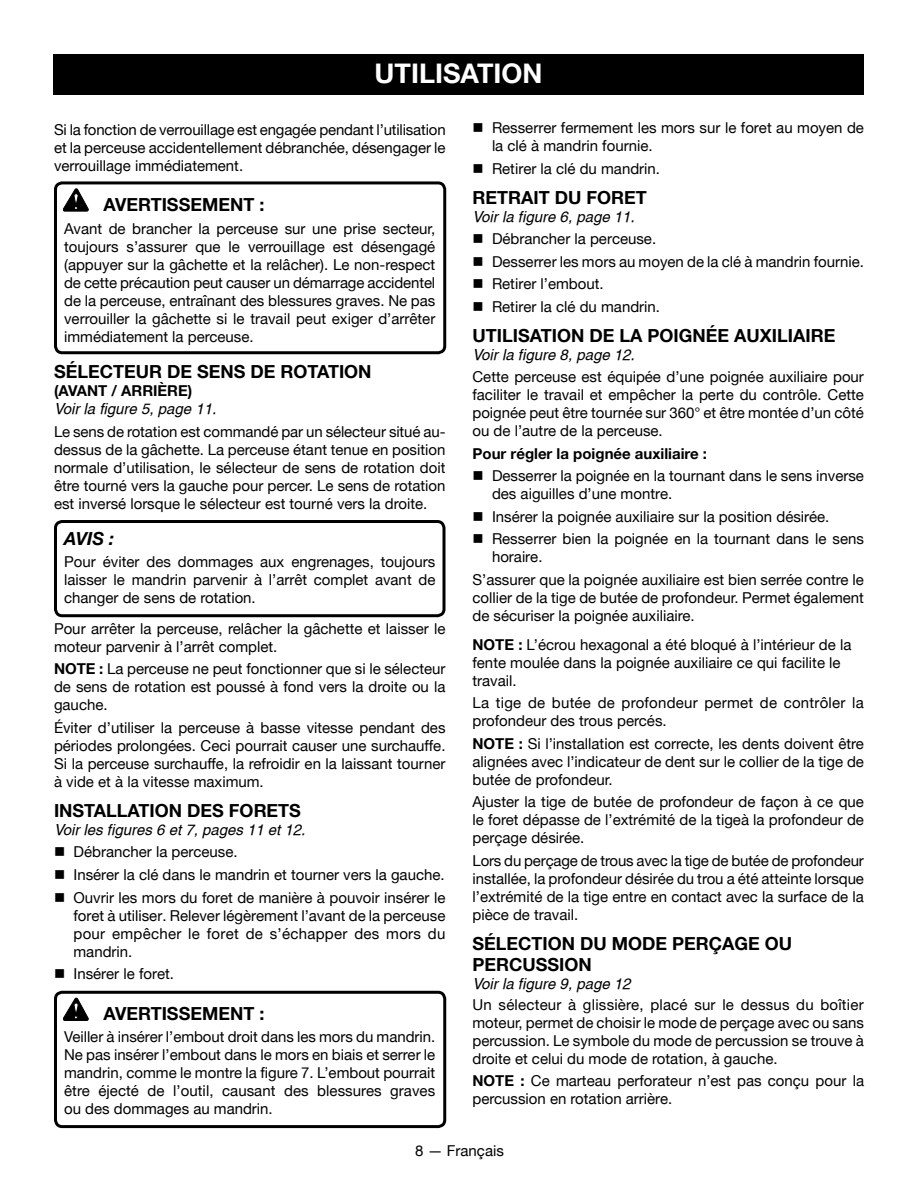
<style>
.page{position:relative;width:918px;height:1188px;background:#fff}
.page>*{position:absolute;margin:0;border:0;box-sizing:border-box;transform-origin:0 0}
.t1{font:700 27px "Helvetica Neue";color:#fff}
.t2{font:700 18px/21px "Helvetica Neue";color:#000}
.t3{font:italic 700 18px "Helvetica Neue";color:#000}
.t4{font:15px/18px "Helvetica Neue";color:#000;text-align:justify}
.t5{font:italic 15px "Helvetica";color:#000}
.t6{font:700 15px "Helvetica Neue";color:#000}
.s1{font-weight:700}
</style>
<div class="page">
<div style="left:54px;top:54px;width:810px;height:40px;background:#000"></div>
<div style="left:54px;top:520px;width:392px;height:97px;border:3px solid #000;border-radius:7px"></div>
<div style="left:54px;top:991px;width:392px;height:137px;border:3px solid #000;border-radius:7px"></div>
<svg style="left:63px;top:998px;width:25px;height:23px"></svg>
<div style="left:54px;top:181px;width:392px;height:173px;border:3px solid #000;border-radius:7px"></div>
<svg style="left:63px;top:189px;width:25px;height:22px"></svg>
<h1 class="t1" style="left:375px;top:56px;width:169px">UTILISATION</h1>
<p class="t4" style="left:54px;top:120px;width:393px">Si la fonction de verrouillage est engagée pendant l’utilisation et la perceuse accidentellement débranchée, désengager le verrouillage immédiatement.</p>
<p class="t2" style="left:104px;top:194px;width:162px">AVERTISSEMENT :</p>
<p class="t4" style="left:64px;top:219px;width:373px">Avant de brancher la perceuse sur une prise secteur, toujours s’assurer que le verrouillage est désengagé (appuyer sur la gâchette et la relâcher). Le non-respect de cette précaution peut causer un démarrage accidentel de la perceuse, entraînant des blessures graves. Ne pas verrouiller la gâchette si le travail peut exiger d’arrêter immédiatement la perceuse.</p>
<p class="t2" style="left:54px;top:361px;width:319px">SÉLECTEUR DE SENS DE ROTATION</p>
<p class="t6" style="left:54px;top:381px;width:140px">(AVANT / ARRIÈRE)</p>
<p class="t5" style="left:54px;top:400px;width:164px">Voir la figure 5, page 11.</p>
<p class="t4" style="left:54px;top:422px;width:393px">Le sens de rotation est commandé par un sélecteur situé au&shy;dessus de la gâchette. La perceuse étant tenue en position normale d’utilisation, le sélecteur de sens de rotation doit être tourné vers la gauche pour percer. Le sens de rotation est inversé lorsque le sélecteur est tourné vers la droite.</p>
<p class="t3" style="left:64px;top:527px;width:12px">AVIS</p>
<p class="t3" style="left:109px;top:527px;width:7px">:</p>
<p class="t4" style="left:64px;top:552px;width:373px">Pour éviter des dommages aux engrenages, toujours laisser le mandrin parvenir à l’arrêt complet avant de changer de sens de rotation.</p>
<p class="t4" style="left:54px;top:619px;width:393px">Pour arrêter la perceuse, relâcher la gâchette et laisser le moteur parvenir à l’arrêt complet.</p>
<p class="t4" style="left:54px;top:660px;width:393px"><span class="s1">NOTE :</span> La perceuse ne peut fonctionner que si le sélecteur de sens de rotation est poussé à fond vers la droite ou la gauche.</p>
<p class="t4" style="left:54px;top:718px;width:393px">Éviter d’utiliser la perceuse à basse vitesse pendant des périodes prolongées. Ceci pourrait causer une surchauffe.<br>Si la perceuse surchauffe, la refroidir en la laissant tourner à vide et à la vitesse maximum.</p>
<p class="t2" style="left:54px;top:800px;width:249px">INSTALLATION DES FORETS</p>
<p class="t5" style="left:54px;top:821px;width:253px">Voir les figures 6 et 7, pages 11 et 12.</p>
<p class="t4" style="left:54px;top:843px;width:185px">■ Débrancher la perceuse.</p>
<p class="t4" style="left:54px;top:865px;width:392px">■ Insérer la clé dans le mandrin et tourner vers la gauche.</p>
<p class="t4" style="left:74px;top:888px;width:373px;text-indent:-20px">■ Ouvrir les mors du foret de manière à pouvoir insérer le foret à utiliser. Relever légèrement l’avant de la perceuse pour empêcher le foret de s’échapper des mors du mandrin.</p>
<p class="t4" style="left:54px;top:965px;width:122px">■ Insérer le foret.</p>
<p class="t2" style="left:104px;top:1002px;width:162px">AVERTISSEMENT :</p>
<p class="t4" style="left:64px;top:1027px;width:373px">Veiller à insérer l’embout droit dans les mors du mandrin.<br>Ne pas insérer l’embout dans le mors en biais et serrer le mandrin, comme le montre la figure 7. L’embout pourrait être éjecté de l’outil, causant des blessures graves ou des dommages au mandrin.</p>
<p class="t4" style="left:492px;top:119px;width:374px;text-indent:-20px">■ Resserrer fermement les mors sur le foret au moyen de la clé à mandrin fournie.</p>
<p class="t4" style="left:472px;top:159px;width:189px">■ Retirer la clé du mandrin.</p>
<p class="t2" style="left:472px;top:186px;width:176px">RETRAIT DU FORET</p>
<p class="t5" style="left:472px;top:208px;width:164px">Voir la figure 6, page 11.</p>
<p class="t4" style="left:472px;top:230px;width:185px">■ Débrancher la perceuse.</p>
<p class="t4" style="left:472px;top:252px;width:393px">■ Desserrer les mors au moyen de la clé à mandrin fournie.</p>
<p class="t4" style="left:472px;top:275px;width:133px">■ Retirer l’embout.</p>
<p class="t4" style="left:472px;top:297px;width:189px">■ Retirer la clé du mandrin.</p>
<p class="t2" style="left:472px;top:325px;width:364px">UTILISATION DE LA POIGNÉE AUXILIAIRE</p>
<p class="t5" style="left:472px;top:346px;width:164px">Voir la figure 8, page 12.</p>
<p class="t4" style="left:472px;top:368px;width:393px">Cette perceuse est équipée d’une poignée auxiliaire pour faciliter le travail et empêcher la perte du contrôle. Cette poignée peut être tournée sur 360° et être montée d’un côté ou de l’autre de la perceuse.</p>
<p class="t6" style="left:472px;top:444px;width:236px">Pour régler la poignée auxiliaire :</p>
<p class="t4" style="left:492px;top:467px;width:373px;text-indent:-20px">■ Desserrer la poignée en la tournant dans le sens inverse des aiguilles d’une montre.</p>
<p class="t4" style="left:472px;top:507px;width:358px">■ Insérer la poignée auxiliaire sur la position désirée.</p>
<p class="t4" style="left:492px;top:530px;width:373px;text-indent:-20px">■ Resserrer bien la poignée en la tournant dans le sens horaire.</p>
<p class="t4" style="left:472px;top:570px;width:393px">S’assurer que la poignée auxiliaire est bien serrée contre le collier de la tige de butée de profondeur. Permet également de sécuriser la poignée auxiliaire.</p>
<p class="t4" style="left:472px;top:635px;width:380px;text-align:left"><span class="s1">NOTE :</span> L’écrou hexagonal a été bloqué à l’intérieur de la fente moulée dans la poignée auxiliaire ce qui facilite le travail.</p>
<p class="t4" style="left:472px;top:694px;width:393px">La tige de butée de profondeur permet de contrôler la profondeur des trous percés.</p>
<p class="t4" style="left:472px;top:734px;width:393px"><span class="s1">NOTE :</span> Si l’installation est correcte, les dents doivent être alignées avec l’indicateur de dent sur le collier de la tige de butée de profondeur.</p>
<p class="t4" style="left:472px;top:793px;width:393px">Ajuster la tige de butée de profondeur de façon à ce que le foret dépasse de l’extrémité de la tigeà la profondeur de perçage désirée.</p>
<p class="t4" style="left:472px;top:851px;width:393px">Lors du perçage de trous avec la tige de butée de profondeur installée, la profondeur désirée du trou a été atteinte lorsque l’extrémité de la tige entre en contact avec la surface de la pièce de travail.</p>
<p class="t2" style="left:472px;top:932px;width:321px">SÉLECTION DU MODE PERÇAGE OU<br>PERCUSSION</p>
<p class="t5" style="left:472px;top:975px;width:160px">Voir la figure 9, page 12</p>
<p class="t4" style="left:472px;top:996px;width:393px">Un sélecteur à glissière, placé sur le dessus du boîtier moteur, permet de choisir le mode de perçage avec ou sans percussion. Le symbole du mode de percussion se trouve à droite et celui du mode de rotation, à gauche.</p>
<p class="t4" style="left:472px;top:1072px;width:393px"><span class="s1">NOTE :</span> Ce marteau perforateur n’est pas conçu pour la percussion en rotation arrière.</p>
<p class="t4" style="left:415px;top:1141px;width:90px">8 — Français</p>
</div>
